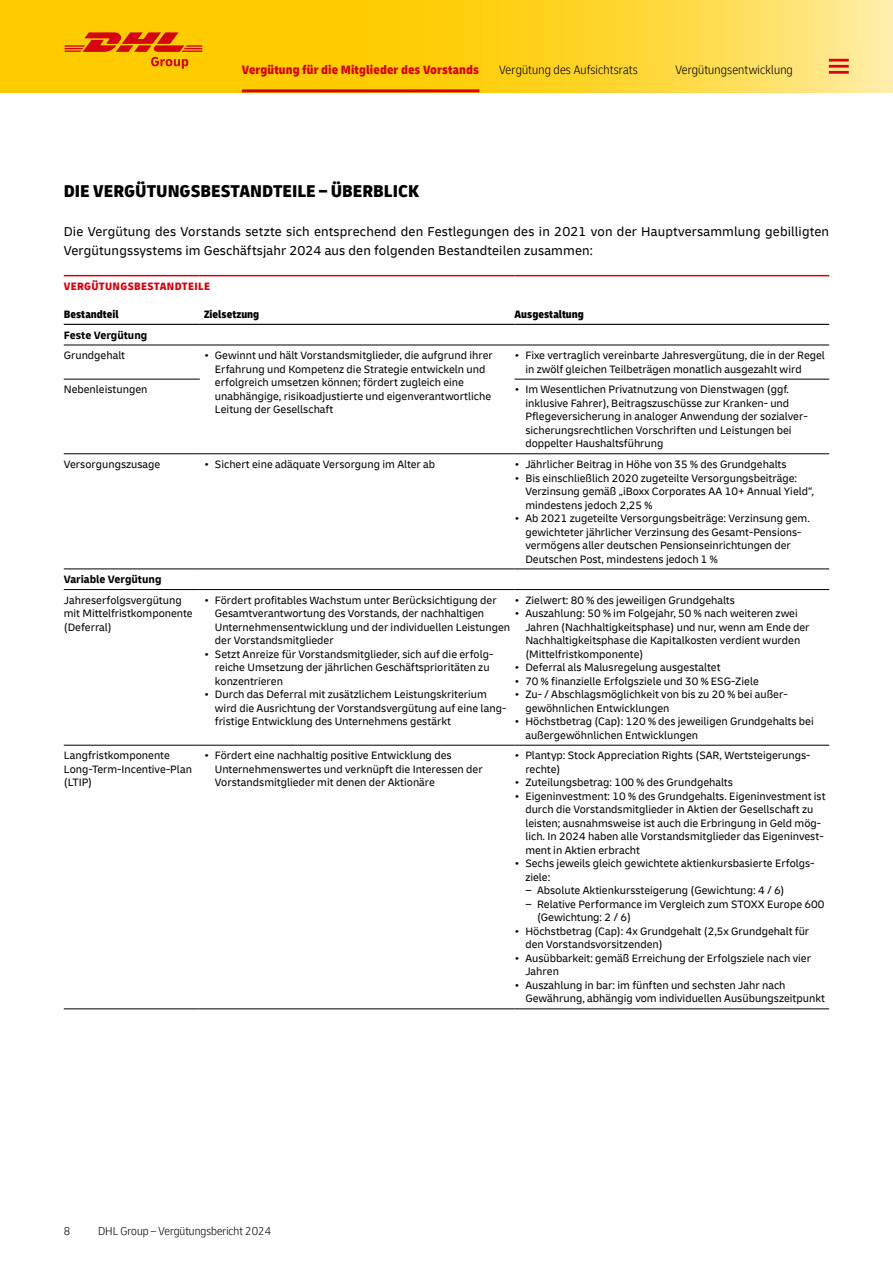
<style>
.page{position:relative;width:893px;height:1263px;background:#fff}
.page>*{position:absolute;margin:0;border:0;box-sizing:border-box;transform-origin:0 0}
.t1{font:900 condensed 18px "Delivery";color:#000}
.t2{font:13.5px/19.5px "Delivery";letter-spacing:.01em;color:#000}
.t3{font:300 condensed 12.75px "Delivery";letter-spacing:.01em;color:#000}
.t4{font:900 condensed 12.75px "Delivery";letter-spacing:.01em;color:#d40511}
.t5{font:300 condensed 12px "Delivery";color:#000}
.t6{font:11.25px/13.5px "Delivery";color:#000}
.t7{font:900 condensed 11.25px "Delivery";color:#000}
.t8{font:700 11.25px "Delivery";color:#000}
.t9{font:900 condensed 11.25px "Delivery";letter-spacing:.03em;color:#d40511}
</style>
<div class="page">
<svg style="left:0;top:0;width:893px;height:92px;background:#fed428"></svg>
<div style="left:65px;top:27px;width:137px;height:45px;background:#fc0"></div>
<svg style="left:65px;top:32px;width:137px;height:37px"></svg>
<hr style="left:242px;top:89px;width:237px;height:3px;background:#d40511">
<svg style="left:829px;top:59px;width:20px;height:15px"></svg>
<hr style="left:64px;top:324px;width:136px;height:1px;background:#000">
<hr style="left:200px;top:324px;width:314px;height:1px;background:#000">
<hr style="left:514px;top:324px;width:315px;height:1px;background:#000">
<hr style="left:64px;top:345px;width:136px;height:1px;background:#000">
<hr style="left:200px;top:345px;width:314px;height:1px;background:#000">
<hr style="left:514px;top:345px;width:315px;height:1px;background:#000">
<hr style="left:64px;top:379px;width:136px;height:1px;background:#000">
<hr style="left:514px;top:379px;width:315px;height:1px;background:#000">
<hr style="left:64px;top:453px;width:136px;height:1px;background:#000">
<hr style="left:200px;top:453px;width:314px;height:1px;background:#000">
<hr style="left:514px;top:453px;width:315px;height:1px;background:#000">
<hr style="left:64px;top:568px;width:136px;height:1px;background:#000">
<hr style="left:200px;top:568px;width:314px;height:1px;background:#000">
<hr style="left:514px;top:568px;width:315px;height:1px;background:#000">
<hr style="left:64px;top:589px;width:136px;height:1px;background:#000">
<hr style="left:200px;top:589px;width:314px;height:1px;background:#000">
<hr style="left:514px;top:589px;width:315px;height:1px;background:#000">
<hr style="left:64px;top:745px;width:136px;height:1px;background:#000">
<hr style="left:200px;top:745px;width:314px;height:1px;background:#000">
<hr style="left:514px;top:745px;width:315px;height:1px;background:#000">
<hr style="left:64px;top:1008px;width:136px;height:1px;background:#000">
<hr style="left:200px;top:1008px;width:314px;height:1px;background:#000">
<hr style="left:514px;top:1008px;width:315px;height:1px;background:#000">
<hr style="left:64px;top:275px;width:136px;height:1px;background:#d40511">
<hr style="left:200px;top:275px;width:314px;height:1px;background:#d40511">
<hr style="left:514px;top:275px;width:315px;height:1px;background:#d40511">
<p class="t4" style="left:242px;top:62px;width:239px">Vergütung für die Mitglieder des Vorstands</p>
<p class="t3" style="left:499px;top:62px;width:140px">Vergütung des Aufsichtsrats</p>
<p class="t3" style="left:675px;top:63px;width:119px">Vergütungsentwicklung</p>
<h1 class="t1" style="left:64px;top:179px;width:357px">DIE VERGÜTUNGSBESTANDTEILE – ÜBERBLICK</h1>
<p class="t2" style="left:64px;top:222px;width:767px">Die Vergütung des Vorstands setzte sich entsprechend den Festlegungen des in 2021 von der Hauptversammlung gebilligten<br>Vergütungssystems im Geschäftsjahr 2024 aus den folgenden Bestandteilen zusammen:</p>
<p class="t9" style="left:64px;top:279px;width:148px">VERGÜTUNGSBESTANDTEILE</p>
<p class="t7" style="left:64px;top:307px;width:56px">Bestandteil</p>
<p class="t7" style="left:204px;top:307px;width:57px">Zielsetzung</p>
<p class="t7" style="left:514px;top:307px;width:71px">Ausgestaltung</p>
<p class="t8" style="left:64px;top:328px;width:85px">Feste Vergütung</p>
<p class="t6" style="left:64px;top:349px;width:63px">Grundgehalt</p>
<p class="t6" style="left:215px;top:349px;width:279px;text-indent:-11px">• Gewinnt und hält Vorstandsmitglieder, die aufgrund ihrer Erfahrung und Kompetenz die Strategie entwickeln und erfolgreich umsetzen können; fördert zugleich eine unabhängige, risikoadjustierte und eigenverantwortliche Leitung der Gesellschaft</p>
<p class="t6" style="left:525px;top:349px;width:301px;text-indent:-11px">• Fixe vertraglich vereinbarte Jahresvergütung, die in der Regel in zwölf gleichen Teilbeträgen monatlich ausgezahlt wird</p>
<p class="t6" style="left:64px;top:383px;width:85px">Nebenleistungen</p>
<p class="t6" style="left:525px;top:383px;width:284px;text-indent:-11px">• Im Wesentlichen Privatnutzung von Dienstwagen (ggf. inklusive Fahrer), Beitragszuschüsse zur Kranken- und Pflegeversicherung in analoger Anwendung der sozialver&shy;sicherungsrechtlichen Vorschriften und Leistungen bei doppelter Haushaltsführung</p>
<p class="t6" style="left:64px;top:457px;width:98px">Versorgungszusage</p>
<p class="t6" style="left:204px;top:457px;width:233px">• Sichert eine adäquate Versorgung im Alter ab</p>
<p class="t6" style="left:514px;top:457px;width:273px">• Jährlicher Beitrag in Höhe von 35 % des Grundgehalts</p>
<p class="t6" style="left:525px;top:471px;width:290px;text-indent:-11px">• Bis einschließlich 2020 zugeteilte Versorgungsbeiträge:<br>Verzinsung gemäß „iBoxx Corporates AA 10+ Annual Yield“, mindestens jedoch 2,25 %</p>
<p class="t6" style="left:525px;top:511px;width:286px;text-indent:-11px">• Ab 2021 zugeteilte Versorgungsbeiträge: Verzinsung gem. gewichteter jährlicher Verzinsung des Gesamt-Pensions&shy;vermögens aller deutschen Pensionseinrichtungen der Deutschen Post, mindestens jedoch 1 %</p>
<p class="t8" style="left:64px;top:572px;width:99px">Variable Vergütung</p>
<p class="t6" style="left:64px;top:593px;width:130px">Jahreserfolgsvergütung mit Mittelfristkomponente (Deferral)</p>
<p class="t6" style="left:215px;top:593px;width:297px;text-indent:-11px">• Fördert profitables Wachstum unter Berücksichtigung der Gesamtverantwortung des Vorstands, der nachhaltigen Unternehmensentwicklung und der individuellen Leistungen der Vorstandsmitglieder</p>
<p class="t6" style="left:215px;top:647px;width:280px;text-indent:-11px">• Setzt Anreize für Vorstandsmitglieder, sich auf die erfolg&shy;reiche Umsetzung der jährlichen Geschäftsprioritäten zu konzentrieren</p>
<p class="t6" style="left:215px;top:688px;width:293px;text-indent:-11px">• Durch das Deferral mit zusätzlichem Leistungskriterium wird die Ausrichtung der Vorstandsvergütung auf eine lang&shy;fristige Entwicklung des Unternehmens gestärkt</p>
<p class="t6" style="left:514px;top:593px;width:222px">• Zielwert: 80 % des jeweiligen Grundgehalts</p>
<p class="t6" style="left:525px;top:607px;width:286px;text-indent:-11px">• Auszahlung: 50 % im Folgejahr, 50 % nach weiteren zwei Jahren (Nachhaltigkeitsphase) und nur, wenn am Ende der Nachhaltigkeitsphase die Kapitalkosten verdient wurden (Mittelfristkomponente)</p>
<p class="t6" style="left:514px;top:661px;width:207px">• Deferral als Malusregelung ausgestaltet</p>
<p class="t6" style="left:514px;top:674px;width:246px">• 70 % finanzielle Erfolgsziele und 30 % ESG-Ziele</p>
<p class="t6" style="left:525px;top:688px;width:263px;text-indent:-11px">• Zu- / Abschlagsmöglichkeit von bis zu 20 % bei außer&shy;gewöhnlichen Entwicklungen</p>
<p class="t6" style="left:525px;top:715px;width:290px;text-indent:-11px">• Höchstbetrag (Cap): 120 % des jeweiligen Grundgehalts bei außergewöhnlichen Entwicklungen</p>
<p class="t6" style="left:64px;top:749px;width:130px">Langfristkomponente<br>Long-Term-Incentive-Plan (LTIP)</p>
<p class="t6" style="left:215px;top:749px;width:269px;text-indent:-11px">• Fördert eine nachhaltig positive Entwicklung des<br>Unternehmenswertes und verknüpft die Interessen der<br>Vorstandsmitglieder mit denen der Aktionäre</p>
<p class="t6" style="left:525px;top:749px;width:287px;text-indent:-11px">• Plantyp: Stock Appreciation Rights (SAR, Wertsteigerungs&shy;rechte)</p>
<p class="t6" style="left:514px;top:776px;width:220px">• Zuteilungsbetrag: 100 % des Grundgehalts</p>
<p class="t6" style="left:525px;top:789px;width:302px;text-indent:-11px">• Eigeninvestment: 10 % des Grundgehalts. Eigeninvestment ist durch die Vorstandsmitglieder in Aktien der Gesellschaft zu leisten; ausnahmsweise ist auch die Erbringung in Geld mög&shy;lich. In 2024 haben alle Vorstandsmitglieder das Eigeninvest&shy;ment in Aktien erbracht</p>
<p class="t6" style="left:525px;top:857px;width:291px;text-indent:-11px">• Sechs jeweils gleich gewichtete aktienkursbasierte Erfolgs&shy;ziele:</p>
<p class="t6" style="left:526px;top:884px;width:260px">– Absolute Aktienkurssteigerung (Gewichtung: 4 / 6)</p>
<p class="t6" style="left:537px;top:897px;width:289px;text-indent:-11px">– Relative Performance im Vergleich zum STOXX Europe 600 (Gewichtung: 2 / 6)</p>
<p class="t6" style="left:525px;top:924px;width:285px;text-indent:-11px">• Höchstbetrag (Cap): 4x Grundgehalt (2,5x Grundgehalt für den Vorstandsvorsitzenden)</p>
<p class="t6" style="left:525px;top:951px;width:287px;text-indent:-11px">• Ausübbarkeit: gemäß Erreichung der Erfolgsziele nach vier<br>Jahren</p>
<p class="t6" style="left:525px;top:978px;width:301px;text-indent:-11px">• Auszahlung in bar: im fünften und sechsten Jahr nach<br>Gewährung, abhängig vom individuellen Ausübungszeitpunkt</p>
<p class="t5" style="left:64px;top:1224px;width:8px">8</p>
<p class="t5" style="left:98px;top:1224px;width:175px">DHL Group – Vergütungsbericht 2024</p>
</div>
